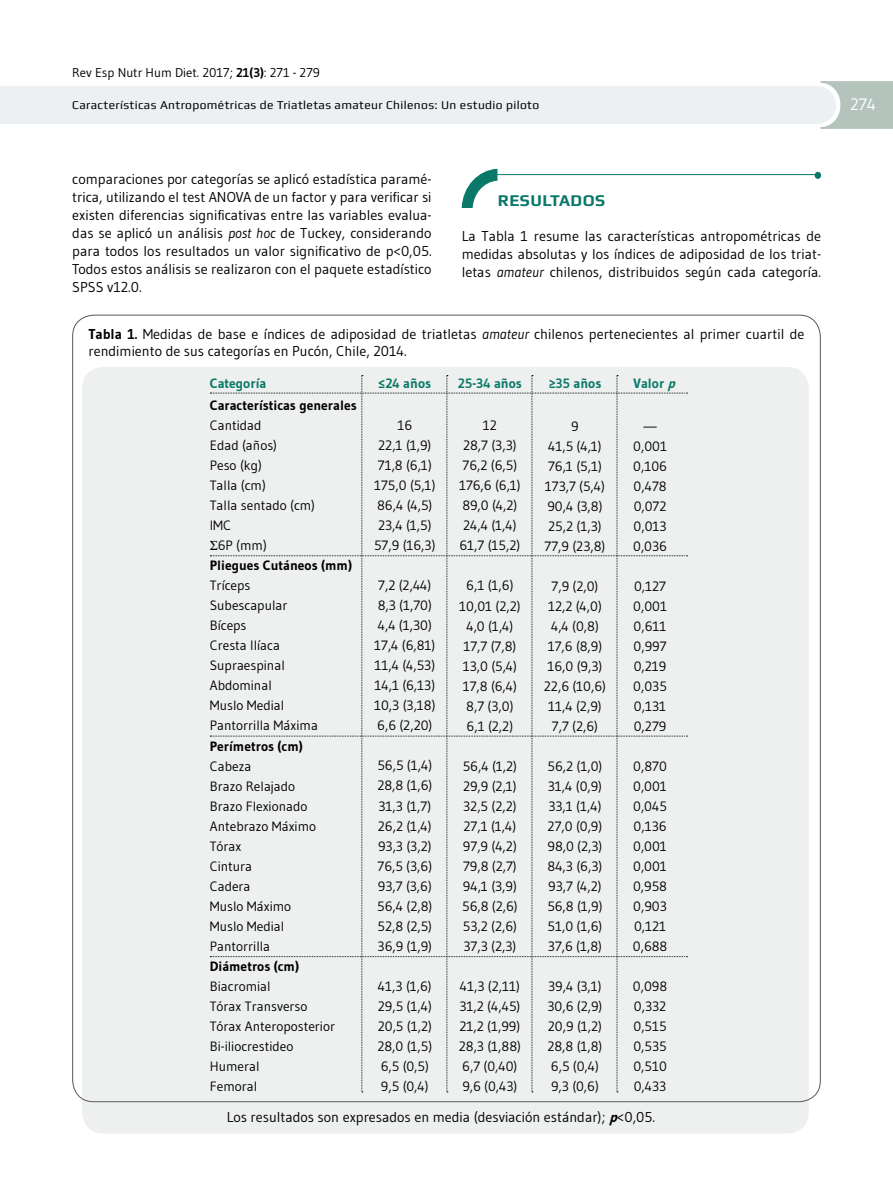
<style>
.page{position:relative;width:893px;height:1191px;background:#fff}
.page>*{position:absolute;margin:0;border:0;box-sizing:border-box;transform-origin:0 0}
.t1{font:700 16.5px "Play";letter-spacing:.03em;color:#0a7868}
.t2{font:16.5px "Gudea";color:#fff}
.t3{font:14.25px/18px "Gudea";color:#000;text-align:justify}
.t4{font:13.5px/20px "Gudea";color:#000}
.t5{font:700 13.5px "Gudea";color:#000}
.t6{font:700 13.5px "Gudea";color:#0a7868}
.t7{font:12.75px "Gudea";color:#000}
.t8{font:12px "Play";letter-spacing:.03em;color:#000}
.s1{font-weight:700}
.s2{font-style:italic}
.s3{font-family:"Atene"}
.s4{font-weight:700;font-style:italic}
</style>
<div class="page">
<svg style="left:0;top:81px;width:893px;height:48px"></svg>
<hr style="left:491px;top:174px;width:324px;height:1px;background:#0a7868">
<div style="left:815px;top:172px;width:6px;height:7px;background:#0a7868;border-radius:50%"></div>
<svg style="left:461px;top:168px;width:37px;height:40px"></svg>
<div style="left:82px;top:367px;width:727px;height:766px;background:#edf0ee;border-radius:21px"></div>
<svg style="left:210px;top:375px;width:477px;height:717px"></svg>
<p class="t7" style="left:72px;top:65px;width:249px">Rev Esp Nutr Hum Diet. 2017; <span class="s1">21(3)</span>: 271 - 279</p>
<p class="t8" style="left:72px;top:98px;width:468px">Características Antropométricas de Triatletas amateur Chilenos: Un estudio piloto</p>
<p class="t2" style="left:850px;top:94px;width:27px">274</p>
<p class="t3" style="left:72px;top:170px;width:361px">comparaciones por categorías se aplicó estadística paramé&shy;trica, utilizando el test ANOVA de un factor y para verificar si existen diferencias significativas entre las variables evalua&shy;das se aplicó un análisis <span class="s2">post hoc</span> de Tuckey, considerando para todos los resultados un valor significativo de p&lt;0,05.<br>Todos estos análisis se realizaron con el paquete estadístico SPSS v12.0.</p>
<p class="t3" style="left:88px;top:325px;width:717px;line-height:17.1px"><span class="s1">Tabla 1.</span> Medidas de base e índices de adiposidad de triatletas <span class="s2">amateur</span> chilenos pertenecientes al primer cuartil de rendimiento de sus categorías en Pucón, Chile, 2014.</p>
<p class="t1" style="left:498px;top:191px;width:109px">RESULTADOS</p>
<p class="t3" style="left:462px;top:227px;width:361px">La Tabla 1 resume las características antropométricas de medidas absolutas y los índices de adiposidad de los triat&shy;letas <span class="s2">amateur</span> chilenos, distribuidos según cada categoría.</p>
<p class="t6" style="left:210px;top:375px;width:58px">Categoría</p>
<p class="t5" style="left:210px;top:397px;width:148px">Características generales</p>
<p class="t4" style="left:210px;top:415px;width:144px">Cantidad<br>Edad (años)<br>Peso (kg)<br>Talla (cm)<br>Talla sentado (cm)<br>IMC<br><span class="s3">S</span>6P (mm)<br><span class="s1">Pliegues Cutáneos (mm)</span></p>
<p class="t4" style="left:210px;top:575px;width:110px">Tríceps<br>Subescapular<br>Bíceps<br>Cresta Ilíaca<br>Supraespinal<br>Abdominal<br>Muslo Medial<br>Pantorrilla Máxima</p>
<p class="t5" style="left:210px;top:737px;width:94px">Perímetros (cm)</p>
<p class="t4" style="left:210px;top:755px;width:108px">Cabeza<br>Brazo Relajado<br>Brazo Flexionado<br>Antebrazo Máximo<br>Tórax<br>Cintura<br>Cadera<br>Muslo Máximo<br>Muslo Medial<br>Pantorrilla</p>
<p class="t5" style="left:210px;top:957px;width:91px">Diámetros (cm)</p>
<p class="t4" style="left:210px;top:975px;width:127px">Biacromial<br>Tórax Transverso<br>Tórax Anteroposterior<br>Bi-iliocrestideo<br>Humeral<br>Femoral</p>
<p class="t6" style="left:378px;top:375px;width:54px">≤24 años</p>
<p class="t6" style="left:458px;top:375px;width:66px">25-34 años</p>
<p class="t6" style="left:548px;top:375px;width:54px">≥35 años</p>
<p class="t6" style="left:634px;top:375px;width:47px">Valor <span class="s2">p</span></p>
<p class="t4" style="left:374px;top:415px;width:63px;text-align:center">16<br>22,1 (1,9)<br>71,8 (6,1)<br>175,0 (5,1)<br>86,4 (4,5)<br>23,4 (1,5)<br>57,9 (16,3)</p>
<p class="t4" style="left:374px;top:575px;width:63px;text-align:center">7,2 (2,44)<br>8,3 (1,70)<br>4,4 (1,30)<br>17,4 (6,81)<br>11,4 (4,53)<br>14,1 (6,13)<br>10,3 (3,18)<br>6,6 (2,20)</p>
<p class="t4" style="left:377px;top:755px;width:57px;text-align:justify">56,5 (1,4)<br>28,8 (1,6)<br>31,3 (1,7)<br>26,2 (1,4)<br>93,3 (3,2)<br>76,5 (3,6)<br>93,7 (3,6)<br>56,4 (2,8)<br>52,8 (2,5)<br>36,9 (1,9)</p>
<p class="t4" style="left:377px;top:975px;width:56px">41,3 (1,6)<br>29,5 (1,4)<br>20,5 (1,2)<br>28,0 (1,5)<br>6,5 (0,5)<br>9,5 (0,4)</p>
<p class="t4" style="left:459px;top:415px;width:63px;text-align:center">12<br>28,7 (3,3)<br>76,2 (6,5)<br>176,6 (6,1)<br>89,0 (4,2)<br>24,4 (1,4)<br>61,7 (15,2)</p>
<p class="t4" style="left:459px;top:575px;width:63px;text-align:center">6,1 (1,6)<br>10,01 (2,2)<br>4,0 (1,4)<br>17,7 (7,8)<br>13,0 (5,4)<br>17,8 (6,4)<br>8,7 (3,0)<br>6,1 (2,2)</p>
<p class="t4" style="left:462px;top:755px;width:57px;text-align:justify">56,4 (1,2)<br>29,9 (2,1)<br>32,5 (2,2)<br>27,1 (1,4)<br>97,9 (4,2)<br>79,8 (2,7)<br>94,1 (3,9)<br>56,8 (2,6)<br>53,2 (2,6)<br>37,3 (2,3)</p>
<p class="t4" style="left:459px;top:975px;width:64px">41,3 (2,11)<br>31,2 (4,45)<br>21,2 (1,99)<br>28,3 (1,88)<br>6,7 (0,40)<br>9,6 (0,43)</p>
<p class="t4" style="left:545px;top:415px;width:62px;text-align:center">9<br>41,5 (4,1)<br>76,1 (5,1)<br>173,7 (5,4)<br>90,4 (3,8)<br>25,2 (1,3)<br>77,9 (23,8)</p>
<p class="t4" style="left:544px;top:575px;width:64px;text-align:center">7,9 (2,0)<br>12,2 (4,0)<br>4,4 (0,8)<br>17,6 (8,9)<br>16,0 (9,3)<br>22,6 (10,6)<br>11,4 (2,9)<br>7,7 (2,6)</p>
<p class="t4" style="left:547px;top:756px;width:57px;text-align:justify">56,2 (1,0)<br>31,4 (0,9)<br>33,1 (1,4)<br>27,0 (0,9)<br>98,0 (2,3)<br>84,3 (6,3)<br>93,7 (4,2)<br>56,8 (1,9)<br>51,0 (1,6)<br>37,6 (1,8)</p>
<p class="t4" style="left:547px;top:976px;width:56px">39,4 (3,1)<br>30,6 (2,9)<br>20,9 (1,2)<br>28,8 (1,8)<br>6,5 (0,4)<br>9,3 (0,6)</p>
<p class="t4" style="left:633px;top:416px;width:35px;text-align:center">––<br>0,001<br>0,106<br>0,478<br>0,072<br>0,013<br>0,036</p>
<p class="t4" style="left:633px;top:576px;width:35px;text-align:justify">0,127<br>0,001<br>0,611<br>0,997<br>0,219<br>0,035<br>0,131<br>0,279</p>
<p class="t4" style="left:633px;top:756px;width:36px;text-align:justify">0,870<br>0,001<br>0,045<br>0,136<br>0,001<br>0,001<br>0,958<br>0,903<br>0,121<br>0,688</p>
<p class="t4" style="left:633px;top:976px;width:36px;text-align:justify">0,098<br>0,332<br>0,515<br>0,535<br>0,510<br>0,433</p>
<p class="t3" style="left:227px;top:1107px;width:430px">Los resultados son expresados en media (desviación estándar); <span class="s4">p</span>&lt;0,05.</p>
</div>
